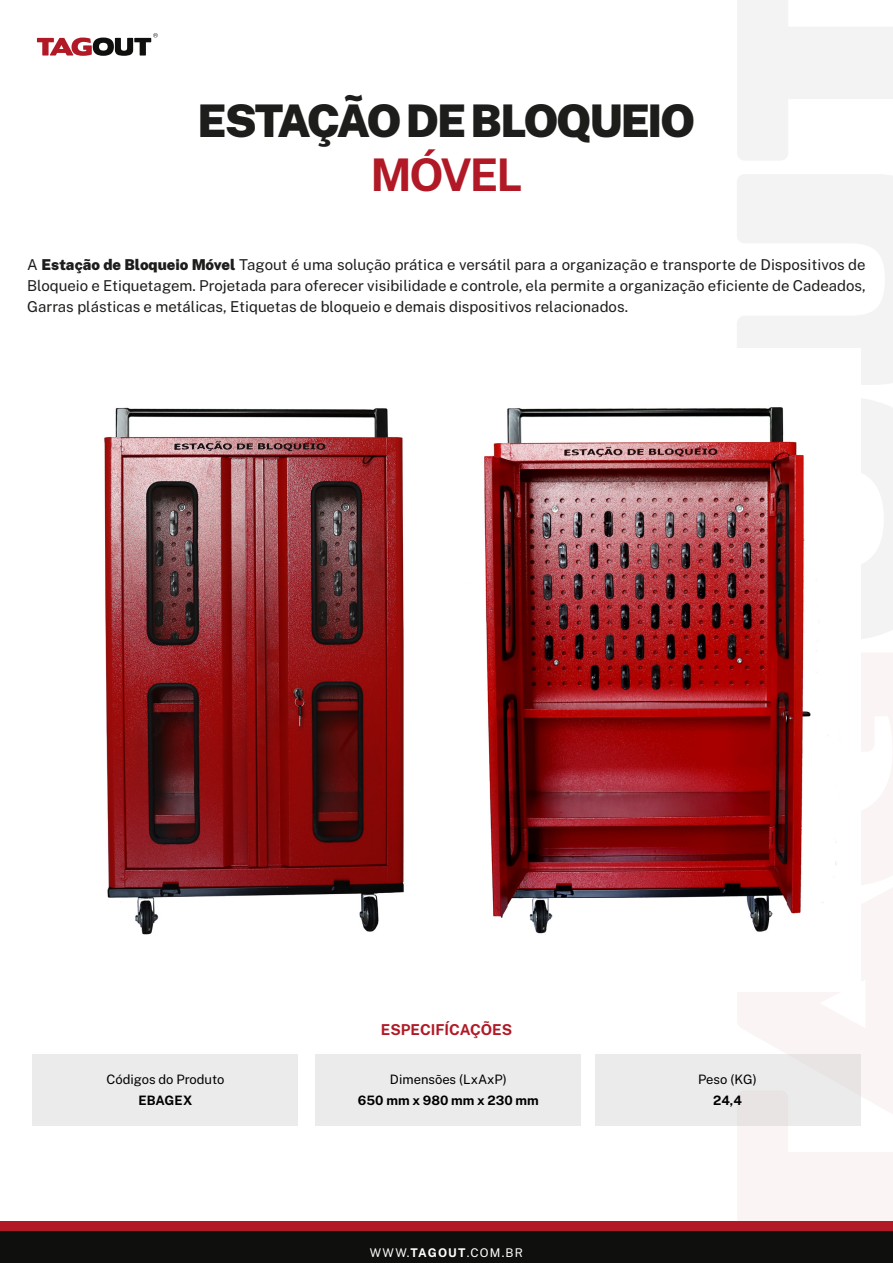
<style>
.page{position:relative;width:893px;height:1263px;background:#fff}
.page>*{position:absolute;margin:0;border:0;box-sizing:border-box;transform-origin:0 0}
.t1{font:900 45px "Public Sans";letter-spacing:-.05em;color:#1d1d1b}
.t2{font:700 45px "Public Sans";letter-spacing:-.05em;color:#b01925}
.t3{font:15px/21px "Public Sans";color:#1d1d1b;text-align:justify}
.t4{font:700 15px "Public Sans";color:#b01925}
.t5{font:13.05px "Public Sans";color:#000}
.t6{font:700 13.05px "Public Sans";color:#000}
.t7{font:12px "Public Sans";letter-spacing:.11em;color:#fff}
.s1{font-weight:900}
.s2{font-weight:700}
</style>
<div class="page">
<svg style="left:733px;top:653px;width:160px;height:569px;fill:#fbf4f4"></svg>
<svg style="left:737px;top:0;width:156px;height:639px;fill:#f3f3f3"></svg>
<div style="left:0;top:1226px;width:893px;height:37px;background:#0f0f0d"></div>
<div style="left:0;top:1222px;width:893px;height:9px;background:#b01925"></div>
<svg style="left:37px;top:33px;width:121px;height:23px"></svg>
<div style="left:33px;top:1054px;width:265px;height:71px;background:#ecebeb"></div>
<div style="left:316px;top:1054px;width:265px;height:71px;background:#ecebeb"></div>
<div style="left:595px;top:1054px;width:265px;height:71px;background:#ecebeb"></div>
<img style="left:104px;top:407px;width:300px;height:528px">
<img style="left:484px;top:348px;width:376px;height:644px">
<h1 class="t1" style="left:197px;top:88px;width:500px">ESTAÇÃO DE BLOQUEIO</h1>
<h1 class="t2" style="left:370px;top:142px;width:153px">MÓVEL</h1>
<p class="t3" style="left:27px;top:253px;width:840px">A <span class="s1">Estação de Bloqueio Móvel</span> Tagout é uma solução prática e versátil para a organização e transporte de Dispositivos de Bloqueio e Etiquetagem. Projetada para oferecer visibilidade e controle, ela permite a organização eficiente de Cadeados, Garras plásticas e metálicas, Etiquetas de bloqueio e demais dispositivos relacionados.</p>
<p class="t5" style="left:107px;top:1069px;width:119px">Códigos do Produto</p>
<p class="t6" style="left:139px;top:1091px;width:55px">EBAGEX</p>
<p class="t4" style="left:381px;top:1019px;width:133px">ESPECIFÍCAÇÕES</p>
<p class="t5" style="left:390px;top:1069px;width:118px">Dimensões (LxAxP)</p>
<p class="t6" style="left:358px;top:1091px;width:182px">650 mm x 980 mm x 230 mm</p>
<p class="t7" style="left:370px;top:1244px;width:155px">WWW.<span class="s2">TAGOUT</span>.COM.BR</p>
<p class="t5" style="left:698px;top:1069px;width:60px">Peso (KG)</p>
<p class="t6" style="left:713px;top:1091px;width:30px">24,4</p>
</div>
